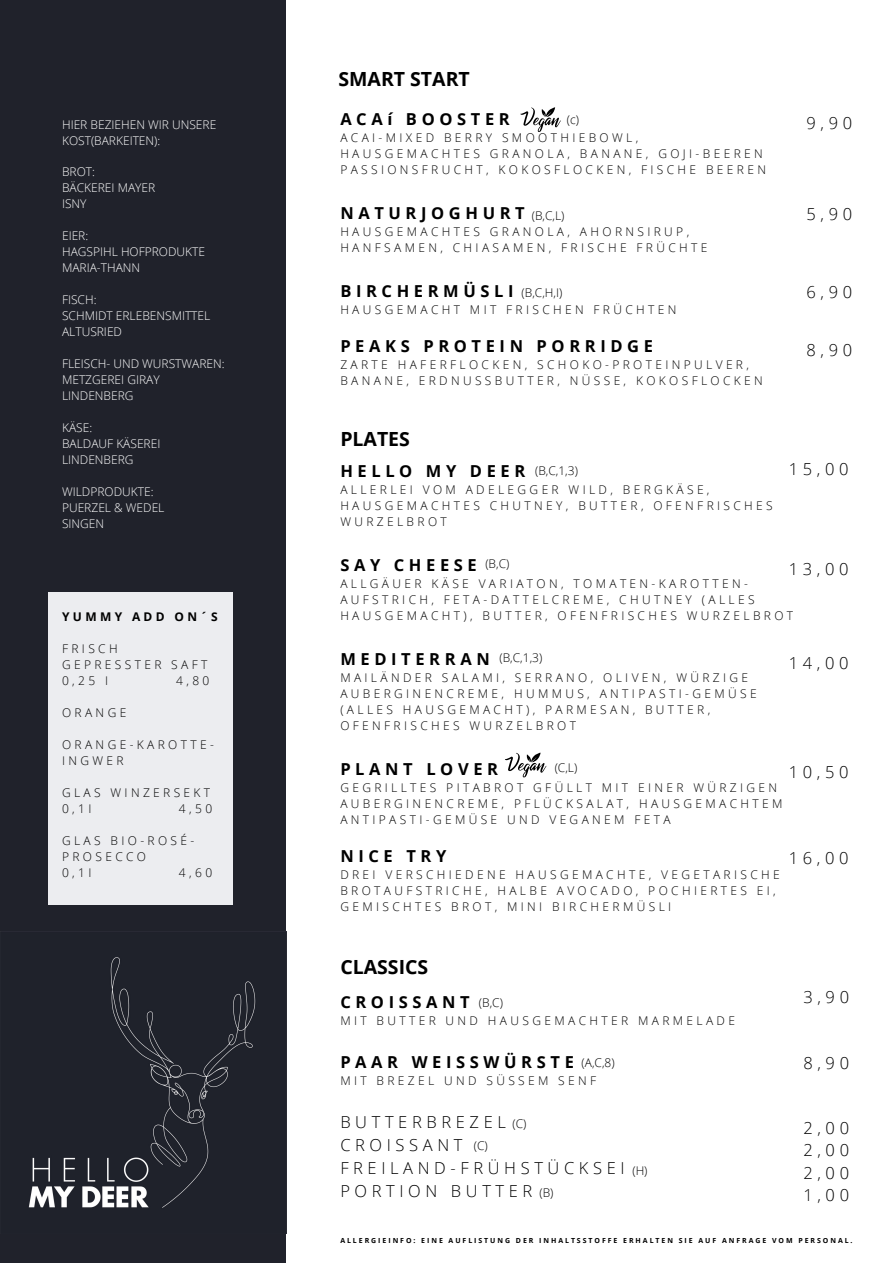
<style>
.page{position:relative;width:893px;height:1264px;background:#fff}
.page>*{position:absolute;margin:0;border:0;box-sizing:border-box;transform-origin:0 0}
.t1{font:700 19.5px "Open Sans";color:#000}
.t2{font:700 16.5px "Open Sans";letter-spacing:.28em;color:#000}
.t3{font:300 16.5px/23px "Open Sans";letter-spacing:.28em;color:#000}
.t4{font:300 12px/16px "Open Sans";letter-spacing:.28em;color:#000}
.t5{font:300 12px/16px "Open Sans";color:#fff}
.t6{font:700 12px "Open Sans";letter-spacing:.28em;color:#000}
.t7{font:700 6.9px "Open Sans";letter-spacing:.28em;color:#000}
</style>
<div class="page">
<div style="left:0;top:0;width:892px;height:1262px;background:#20222b"></div>
<div style="left:287px;top:0;width:605px;height:1262px;background:#fff"></div>
<img style="left:0;top:931px;width:287px;height:277px">
<svg style="left:520px;top:107px;width:41px;height:25px"></svg>
<svg style="left:505px;top:752px;width:41px;height:25px"></svg>
<div style="left:48px;top:592px;width:185px;height:312px;background:#ecedf0"></div>
<p class="t5" style="left:62px;top:116px;width:156px">HIER BEZIEHEN WIR UNSERE<br>KOST(BARKEITEN):</p>
<p class="t5" style="left:62px;top:164px;width:95px">BROT:<br>BÄCKEREI MAYER<br>ISNY</p>
<p class="t5" style="left:62px;top:228px;width:144px">EIER:<br>HAGSPIHL HOFPRODUKTE<br>MARIA-THANN</p>
<p class="t5" style="left:62px;top:292px;width:150px">FISCH:<br>SCHMIDT ERLEBENSMITTEL<br>ALTUSRIED</p>
<p class="t5" style="left:62px;top:356px;width:164px">FLEISCH- UND WURSTWAREN:<br>METZGEREI GIRAY<br>LINDENBERG</p>
<p class="t5" style="left:62px;top:420px;width:100px">KÄSE:<br>BALDAUF KÄSEREI<br>LINDENBERG</p>
<p class="t5" style="left:62px;top:483px;width:104px">WILDPRODUKTE:<br>PUERZEL &amp; WEDEL<br>SINGEN</p>
<p class="t6" style="left:62px;top:608px;width:157px">YUMMY ADD ON´S</p>
<p class="t4" style="left:62px;top:640px;width:147px">FRISCH<br>GEPRESSTER SAFT<br>0,25 I</p>
<p class="t4" style="left:176px;top:672px;width:35px">4,80</p>
<p class="t4" style="left:62px;top:704px;width:66px">ORANGE</p>
<p class="t4" style="left:62px;top:736px;width:153px">ORANGE-KAROTTE-<br>INGWER</p>
<p class="t4" style="left:62px;top:784px;width:150px">GLAS WINZERSEKT<br>0,1I</p>
<p class="t4" style="left:179px;top:800px;width:35px">4,50</p>
<p class="t4" style="left:62px;top:832px;width:134px">GLAS BIO-ROSÉ-<br>PROSECCO<br>0,1I</p>
<p class="t4" style="left:179px;top:864px;width:35px">4,60</p>
<h1 class="t1" style="left:338px;top:65px;width:133px">SMART START</h1>
<h2 class="t2" style="left:340px;top:107px;width:171px">ACAí BOOSTER</h2>
<p class="t4" style="left:340px;top:129px;width:427px">ACAI-MIXED BERRY SMOOTHIEBOWL,<br>HAUSGEMACHTES GRANOLA, BANANE, GOJI-BEEREN<br>PASSIONSFRUCHT, KOKOSFLOCKEN, FISCHE BEEREN</p>
<h2 class="t2" style="left:340px;top:201px;width:186px">NATURJOGHURT</h2>
<p class="t4" style="left:340px;top:223px;width:368px">HAUSGEMACHTES GRANOLA, AHORNSIRUP,<br>HANFSAMEN, CHIASAMEN, FRISCHE FRÜCHTE</p>
<h2 class="t2" style="left:340px;top:279px;width:175px">BIRCHERMÜSLI</h2>
<p class="t4" style="left:340px;top:301px;width:337px">HAUSGEMACHT MIT FRISCHEN FRÜCHTEN</p>
<h2 class="t2" style="left:340px;top:334px;width:314px">PEAKS PROTEIN PORRIDGE</h2>
<p class="t4" style="left:340px;top:356px;width:424px">ZARTE HAFERFLOCKEN, SCHOKO-PROTEINPULVER,<br>BANANE, ERDNUSSBUTTER, NÜSSE, KOKOSFLOCKEN</p>
<p class="t4" style="left:566px;top:111px;width:14px">(c)</p>
<p class="t4" style="left:531px;top:207px;width:34px">(B,C,L)</p>
<p class="t4" style="left:521px;top:284px;width:42px">(B,C,H,I)</p>
<h1 class="t1" style="left:340px;top:425px;width:71px">PLATES</h1>
<h2 class="t3" style="left:806px;top:111px;width:47px">9,90</h2>
<h2 class="t3" style="left:806px;top:202px;width:47px">5,90</h2>
<h2 class="t3" style="left:806px;top:280px;width:47px">6,90</h2>
<h2 class="t3" style="left:806px;top:338px;width:47px">8,90</h2>
<h2 class="t3" style="left:788px;top:457px;width:61px">15,00</h2>
<h2 class="t2" style="left:340px;top:459px;width:186px">HELLO MY DEER</h2>
<p class="t4" style="left:340px;top:481px;width:434px">ALLERLEI VOM ADELEGGER WILD, BERGKÄSE,<br>HAUSGEMACHTES CHUTNEY, BUTTER, OFENFRISCHES<br>WURZELBROT</p>
<h2 class="t2" style="left:340px;top:553px;width:138px">SAY CHEESE</h2>
<p class="t4" style="left:340px;top:575px;width:454px">ALLGÄUER KÄSE VARIATON, TOMATEN-KAROTTEN-<br>AUFSTRICH, FETA-DATTELCREME, CHUTNEY (ALLES<br>HAUSGEMACHT), BUTTER, OFENFRISCHES WURZELBROT</p>
<h2 class="t2" style="left:340px;top:647px;width:151px">MEDITERRAN</h2>
<p class="t4" style="left:340px;top:669px;width:418px">MAILÄNDER SALAMI, SERRANO, OLIVEN, WÜRZIGE AUBERGINENCREME, HUMMUS, ANTIPASTI-GEMÜSE (ALLES HAUSGEMACHT), PARMESAN, BUTTER, OFENFRISCHES WURZELBROT</p>
<h2 class="t2" style="left:340px;top:757px;width:159px">PLANT LOVER</h2>
<p class="t4" style="left:340px;top:779px;width:443px">GEGRILLTES PITABROT GFÜLLT MIT EINER WÜRZIGEN<br>AUBERGINENCREME, PFLÜCKSALAT, HAUSGEMACHTEM<br>ANTIPASTI-GEMÜSE UND VEGANEM FETA</p>
<h2 class="t2" style="left:340px;top:844px;width:107px">NICE TRY</h2>
<p class="t4" style="left:340px;top:866px;width:441px">DREI VERSCHIEDENE HAUSGEMACHTE, VEGETARISCHE<br>BROTAUFSTRICHE, HALBE AVOCADO, POCHIERTES EI,<br>GEMISCHTES BROT, MINI BIRCHERMÜSLI</p>
<p class="t4" style="left:535px;top:462px;width:44px">(B,C,1,3)</p>
<p class="t4" style="left:485px;top:556px;width:26px">(B,C)</p>
<h2 class="t3" style="left:788px;top:557px;width:61px">13,00</h2>
<p class="t4" style="left:499px;top:649px;width:44px">(B,C,1,3)</p>
<h2 class="t3" style="left:788px;top:651px;width:61px">14,00</h2>
<p class="t4" style="left:554px;top:759px;width:24px">(C,L)</p>
<h2 class="t3" style="left:788px;top:760px;width:61px">10,50</h2>
<h2 class="t3" style="left:788px;top:845px;width:61px">16,00</h2>
<h1 class="t1" style="left:340px;top:952px;width:89px">CLASSICS</h1>
<h2 class="t2" style="left:340px;top:990px;width:131px">CROISSANT</h2>
<p class="t4" style="left:340px;top:1012px;width:396px">MIT BUTTER UND HAUSGEMACHTER MARMELADE</p>
<h2 class="t2" style="left:340px;top:1050px;width:235px">PAAR WEISSWÜRSTE</h2>
<p class="t4" style="left:340px;top:1072px;width:257px">MIT BREZEL UND SÜSSEM SENF</p>
<h2 class="t3" style="left:340px;top:1109px;width:286px">BUTTERBREZEL<br>CROISSANT<br>FREILAND-FRÜHSTÜCKSEI<br>PORTION BUTTER</h2>
<p class="t4" style="left:479px;top:993px;width:26px">(B,C)</p>
<p class="t4" style="left:581px;top:1054px;width:35px">(A,C,8)</p>
<p class="t4" style="left:512px;top:1115px;width:15px">(C)</p>
<p class="t4" style="left:474px;top:1137px;width:15px">(C)</p>
<p class="t4" style="left:632px;top:1161px;width:17px">(H)</p>
<p class="t4" style="left:539px;top:1183px;width:16px">(B)</p>
<h2 class="t3" style="left:803px;top:985px;width:47px">3,90</h2>
<h2 class="t3" style="left:803px;top:1050px;width:47px">8,90</h2>
<h2 class="t3" style="left:803px;top:1116px;width:47px;line-height:22.5px;text-align:justify">2,00<br>2,00<br>2,00<br>1,00</h2>
<p class="t7" style="left:340px;top:1235px;width:513px">ALLERGIEINFO: EINE AUFLISTUNG DER INHALTSSTOFFE ERHALTEN SIE AUF ANFRAGE VOM PERSONAL.</p>
</div>
